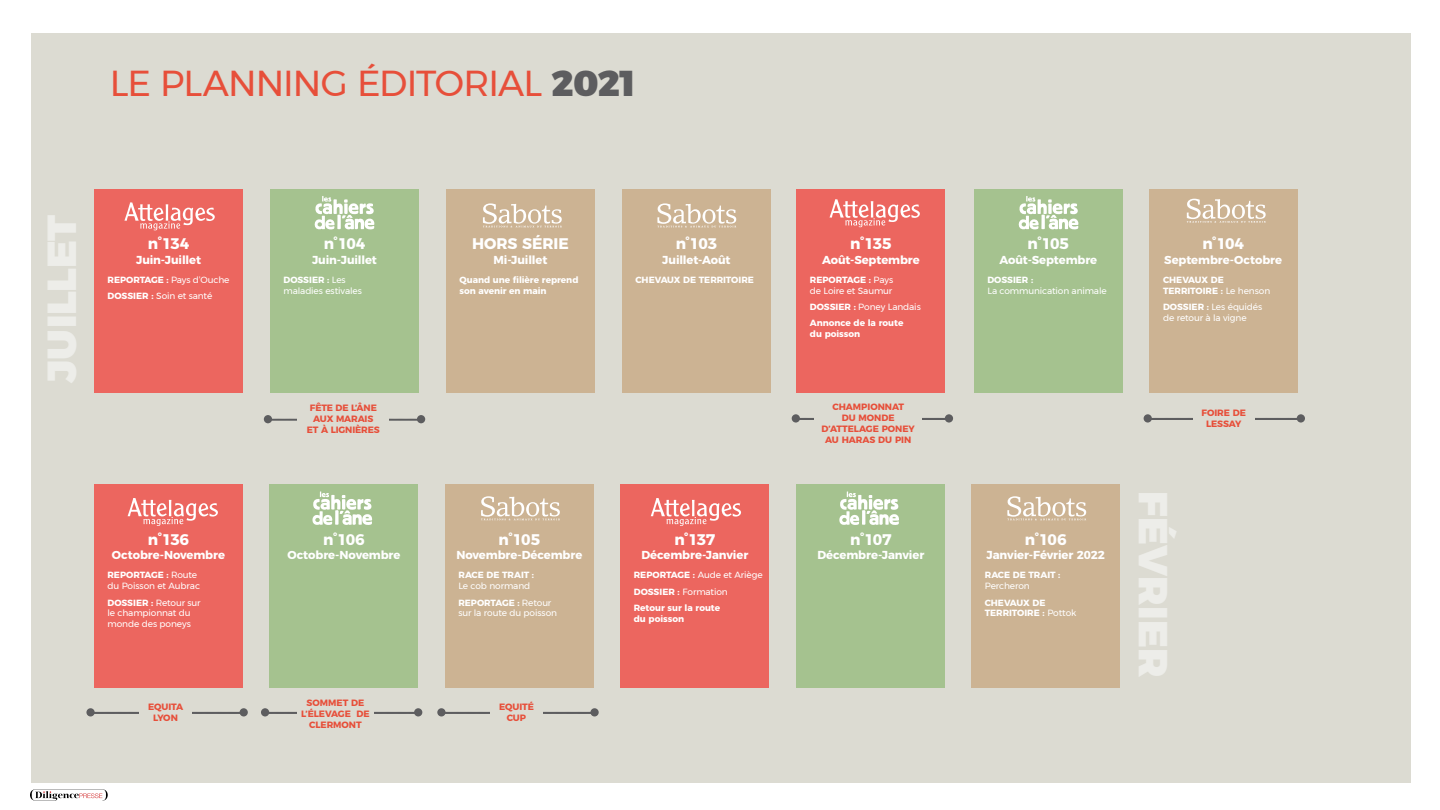
<style>
.page{position:relative;width:1440px;height:810px;background:#fff}
.page>*{position:absolute;margin:0;border:0;box-sizing:border-box;transform-origin:0 0}
.t1{font:900 40.65px "Montserrat";letter-spacing:.005em;color:#edede9}
.t2{font:36px "Montserrat";letter-spacing:-.025em;color:#e74f3a}
.t3{font:700 15.38px "Montserrat";letter-spacing:-.005em;color:#fff}
.t4{font:700 11.55px "Montserrat";letter-spacing:-.01em;color:#fff}
.t5{font:700 9.15px/11px "Montserrat";letter-spacing:-.005em;color:#e74f3a;text-align:center}
.t6{font:9px/10.9px "Montserrat";letter-spacing:-.015em;color:#fff}
.t7{font:700 9px/10.9px "Montserrat";letter-spacing:-.005em;color:#fff}
.s1{font-weight:900;color:#5d5d5f}
.s2{font-weight:700}
.s3{font-weight:400}
</style>
<div class="page">
<div style="left:31px;top:33px;width:1380px;height:750px;background:#dcdbd2"></div>
<svg style="left:30px;top:789px;width:78px;height:12px"></svg>
<div style="left:94px;top:189px;width:149px;height:203px;background:#ec665f"></div>
<svg style="left:124px;top:202px;width:91px;height:28px"></svg>
<div style="left:446px;top:189px;width:149px;height:203px;background:#ccb393"></div>
<svg style="left:483px;top:203px;width:79px;height:24px"></svg>
<div style="left:270px;top:189px;width:149px;height:203px;background:#a5c28f"></div>
<svg style="left:315px;top:196px;width:60px;height:34px"></svg>
<svg style="left:272px;top:418px;width:145px;height:3px"></svg>
<div style="left:298px;top:402px;width:91px;height:37px;background:#dcdbd2"></div>
<div style="left:264px;top:415px;width:8px;height:8px;background:#5d5d5f;border-radius:50%"></div>
<div style="left:417px;top:415px;width:8px;height:8px;background:#5d5d5f;border-radius:50%"></div>
<div style="left:974px;top:189px;width:149px;height:203px;background:#a5c28f"></div>
<svg style="left:1019px;top:196px;width:60px;height:34px"></svg>
<div style="left:622px;top:189px;width:149px;height:203px;background:#ccb393"></div>
<svg style="left:657px;top:203px;width:79px;height:24px"></svg>
<div style="left:797px;top:189px;width:148px;height:203px;background:#ec665f"></div>
<svg style="left:830px;top:199px;width:90px;height:28px"></svg>
<svg style="left:800px;top:418px;width:145px;height:2px"></svg>
<div style="left:815px;top:401px;width:107px;height:52px;background:#dcdbd2"></div>
<div style="left:792px;top:414px;width:8px;height:9px;background:#5d5d5f;border-radius:50%"></div>
<div style="left:945px;top:414px;width:8px;height:9px;background:#5d5d5f;border-radius:50%"></div>
<div style="left:1149px;top:189px;width:149px;height:203px;background:#ccb393"></div>
<svg style="left:1187px;top:199px;width:79px;height:24px"></svg>
<svg style="left:1152px;top:418px;width:145px;height:2px"></svg>
<div style="left:1193px;top:407px;width:62px;height:25px;background:#dcdbd2"></div>
<div style="left:1144px;top:414px;width:8px;height:9px;background:#5d5d5f;border-radius:50%"></div>
<div style="left:1297px;top:414px;width:8px;height:9px;background:#5d5d5f;border-radius:50%"></div>
<div style="left:621px;top:485px;width:148px;height:203px;background:#ec665f"></div>
<svg style="left:651px;top:498px;width:90px;height:28px"></svg>
<div style="left:796px;top:485px;width:149px;height:203px;background:#a5c28f"></div>
<svg style="left:839px;top:491px;width:60px;height:34px"></svg>
<div style="left:971px;top:485px;width:149px;height:203px;background:#ccb393"></div>
<svg style="left:1007px;top:496px;width:79px;height:24px"></svg>
<div style="left:94px;top:485px;width:149px;height:203px;background:#ec665f"></div>
<svg style="left:128px;top:498px;width:90px;height:28px"></svg>
<svg style="left:95px;top:712px;width:145px;height:2px"></svg>
<div style="left:140px;top:701px;width:52px;height:25px;background:#dcdbd2"></div>
<div style="left:86px;top:708px;width:9px;height:8px;background:#5d5d5f;border-radius:50%"></div>
<div style="left:240px;top:708px;width:8px;height:8px;background:#5d5d5f;border-radius:50%"></div>
<div style="left:445px;top:485px;width:149px;height:203px;background:#ccb393"></div>
<svg style="left:481px;top:496px;width:79px;height:24px"></svg>
<svg style="left:446px;top:712px;width:144px;height:2px"></svg>
<div style="left:490px;top:701px;width:52px;height:25px;background:#dcdbd2"></div>
<div style="left:437px;top:708px;width:9px;height:8px;background:#5d5d5f;border-radius:50%"></div>
<div style="left:590px;top:708px;width:9px;height:8px;background:#5d5d5f;border-radius:50%"></div>
<div style="left:270px;top:485px;width:148px;height:203px;background:#a5c28f"></div>
<svg style="left:312px;top:491px;width:60px;height:34px"></svg>
<svg style="left:269px;top:712px;width:145px;height:2px"></svg>
<div style="left:297px;top:697px;width:77px;height:32px;background:#dcdbd2"></div>
<div style="left:261px;top:708px;width:8px;height:8px;background:#5d5d5f;border-radius:50%"></div>
<div style="left:414px;top:708px;width:8px;height:8px;background:#5d5d5f;border-radius:50%"></div>
<h2 class="t2" style="left:110px;top:55px;width:527px">LE PLANNING ÉDITORIAL <span class="s1">2021</span></h2>
<h1 class="t1" style="left:36px;top:383px;width:170px;rotate:-90deg">JUILLET</h1>
<h3 class="t3" style="left:148px;top:231px;width:43px">n°134</h3>
<p class="t4" style="left:136px;top:250px;width:66px">Juin-Juillet</p>
<p class="t6" style="left:108px;top:271px;width:123px;line-height:16.4px"><span class="s2">REPORTAGE :</span> Pays d’Ouche<br><span class="s2">DOSSIER :</span> Soin et santé</p>
<h3 class="t3" style="left:148px;top:527px;width:43px">n°136</h3>
<p class="t4" style="left:112px;top:546px;width:115px">Octobre-Novembre</p>
<p class="t6" style="left:108px;top:569px;width:94px"><span class="s2">REPORTAGE :</span> Route du Poisson et Aubrac</p>
<p class="t6" style="left:108px;top:597px;width:95px"><span class="s2">DOSSIER :</span> Retour sur le championnat du monde des poneys</p>
<p class="t5" style="left:148px;top:700px;width:37px">EQUITA<br>LYON</p>
<h3 class="t3" style="left:324px;top:231px;width:43px">n°104</h3>
<p class="t4" style="left:312px;top:250px;width:66px">Juin-Juillet</p>
<p class="t6" style="left:284px;top:274px;width:80px"><span class="s2">DOSSIER :</span> Les maladies estivales</p>
<p class="t5" style="left:307px;top:401px;width:74px">FÊTE DE L’ÂNE<br>AUX MARAIS<br>ET À LIGNIÈRES</p>
<h3 class="t3" style="left:323px;top:527px;width:43px">n°106</h3>
<p class="t4" style="left:287px;top:546px;width:115px">Octobre-Novembre</p>
<p class="t5" style="left:301px;top:697px;width:70px">SOMMET DE<br>L’ÉLEVAGE DE<br>CLERMONT</p>
<h3 class="t3" style="left:472px;top:231px;width:98px">HORS SÉRIE</h3>
<p class="t4" style="left:494px;top:250px;width:55px">Mi-Juillet</p>
<p class="t7" style="left:460px;top:273px;width:121px">Quand une filière reprend son avenir en main</p>
<h3 class="t3" style="left:499px;top:527px;width:43px">n°105</h3>
<p class="t4" style="left:456px;top:546px;width:127px">Novembre-Décembre</p>
<p class="t7" style="left:458px;top:569px;width:77px">RACE DE TRAIT :</p>
<p class="t6" style="left:458px;top:578px;width:94px;line-height:16.4px">Le cob normand<br><span class="s2">REPORTAGE :</span> Retour</p>
<p class="t6" style="left:458px;top:608px;width:100px">sur la route du poisson</p>
<p class="t5" style="left:499px;top:700px;width:36px">EQUITÉ<br>CUP</p>
<h3 class="t3" style="left:676px;top:231px;width:43px">n°103</h3>
<p class="t4" style="left:662px;top:250px;width:70px">Juillet-Août</p>
<p class="t7" style="left:635px;top:273px;width:120px">CHEVAUX DE TERRITOIRE</p>
<h3 class="t3" style="left:674px;top:527px;width:42px">n°137</h3>
<p class="t4" style="left:641px;top:546px;width:108px">Décembre-Janvier</p>
<p class="t7" style="left:634px;top:566px;width:131px;line-height:16.4px">REPORTAGE : <span class="s3">Aude et Ariège<br></span>DOSSIER : <span class="s3">Formation<br></span>Retour sur la route</p>
<p class="t7" style="left:634px;top:613px;width:52px">du poisson</p>
<h3 class="t3" style="left:850px;top:231px;width:43px">n°135</h3>
<p class="t4" style="left:822px;top:250px;width:99px">Août-Septembre</p>
<p class="t6" style="left:810px;top:274px;width:85px"><span class="s2">REPORTAGE :</span> Pays de Loire et Saumur</p>
<p class="t7" style="left:810px;top:298px;width:112px;line-height:16.4px">DOSSIER : <span class="s3">Poney Landais<br></span>Annonce de la route</p>
<p class="t7" style="left:810px;top:328px;width:52px">du poisson</p>
<p class="t5" style="left:822px;top:401px;width:95px">CHAMPIONNAT<br>DU MONDE<br>D’ATTELAGE PONEY<br>AU HARAS DU PIN</p>
<h3 class="t3" style="left:850px;top:527px;width:43px">n°107</h3>
<p class="t4" style="left:817px;top:546px;width:108px">Décembre-Janvier</p>
<h3 class="t3" style="left:1028px;top:231px;width:43px">n°105</h3>
<p class="t4" style="left:999px;top:250px;width:99px">Août-Septembre</p>
<p class="t7" style="left:987px;top:273px;width:47px">DOSSIER :</p>
<p class="t6" style="left:987px;top:285px;width:121px">La communication animale</p>
<h3 class="t3" style="left:1202px;top:231px;width:43px">n°104</h3>
<p class="t4" style="left:1164px;top:250px;width:119px">Septembre-Octobre</p>
<p class="t7" style="left:1163px;top:273px;width:109px">CHEVAUX DE<br>TERRITOIRE : <span class="s3">Le henson</span></p>
<p class="t6" style="left:1163px;top:301px;width:101px"><span class="s2">DOSSIER :</span> Les équidés de retour à la vigne</p>
<h3 class="t3" style="left:1025px;top:527px;width:43px">n°106</h3>
<p class="t4" style="left:987px;top:546px;width:120px">Janvier-Février 2022</p>
<p class="t7" style="left:985px;top:569px;width:77px">RACE DE TRAIT :</p>
<p class="t6" style="left:985px;top:580px;width:47px">Percheron</p>
<p class="t7" style="left:985px;top:596px;width:93px">CHEVAUX DE<br>TERRITOIRE : <span class="s3">Pottok</span></p>
<p class="t5" style="left:1202px;top:406px;width:46px">FOIRE DE<br>LESSAY</p>
<h1 class="t1" style="left:1179px;top:491px;width:188px;rotate:90deg">FÉVRIER</h1>
</div>
